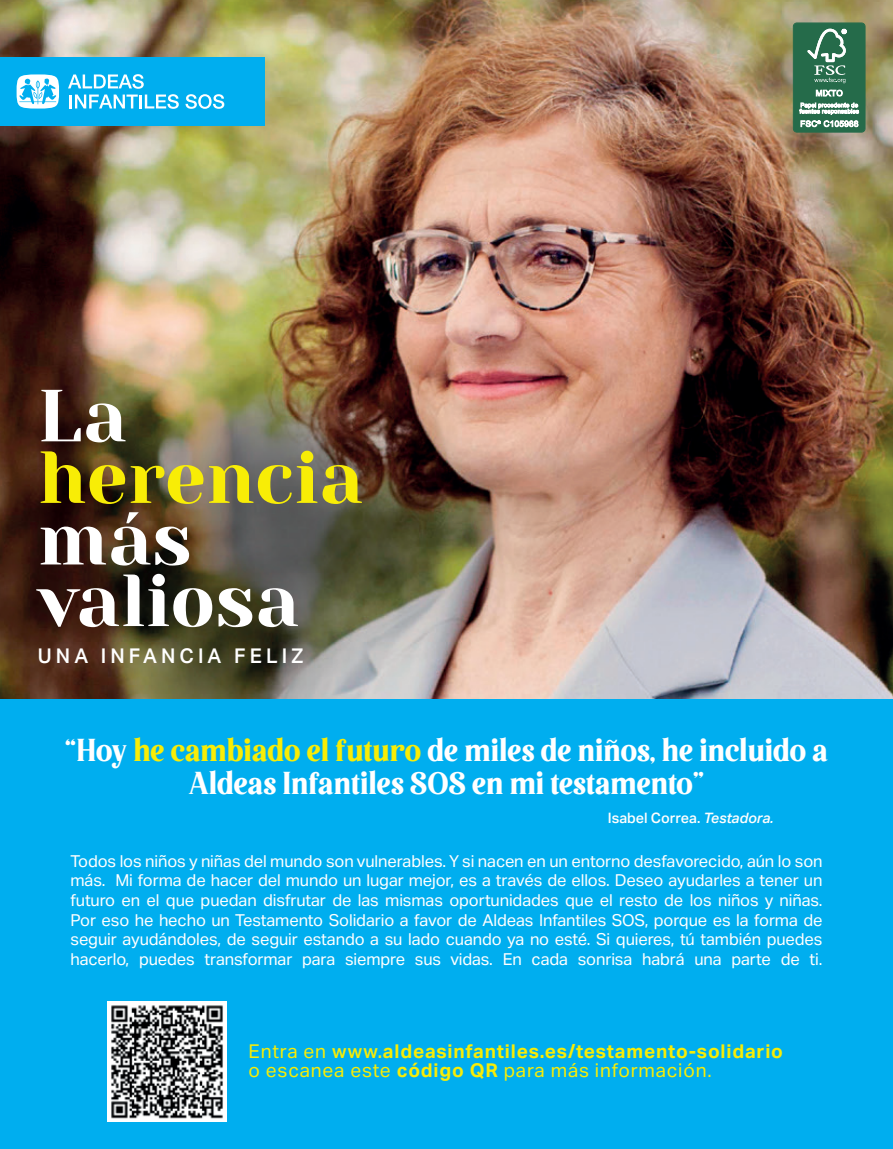
<style>
.page{position:relative;width:893px;height:1149px;background:#fff}
.page>*{position:absolute;margin:0;border:0;box-sizing:border-box;transform-origin:0 0}
.t1{font:73.5px/61.5px "Yeseva One";color:#fff}
.t2{font:73.5px "Yeseva One";color:#f8ed06}
.t3{font:31.5px/33px "Ravise";color:#fff;text-align:center}
.t4{font:500 20.25px "Aktiv Grotesk";letter-spacing:.2em;color:#fff}
.t5{font:700 19.05px/18.8px "Aktiv Grotesk";letter-spacing:.04em;color:#f8ed06}
.t6{font:16.5px/19.5px "Aktiv Grotesk";letter-spacing:-.005em;color:#fff;text-align:justify}
.t7{font:500 14.4px "Aktiv Grotesk";color:#fefefe}
.s1{color:#f8ed06}
.s2{font-style:italic}
.s3{font-weight:400}
.s4{font-weight:500}
</style>
<div class="page">
<img style="left:0;top:0;width:893px;height:699px">
<div style="left:0;top:699px;width:893px;height:449px;background:#00aeef"></div>
<div style="left:0;top:57px;width:265px;height:69px;background:#00aeef"></div>
<svg style="left:186px;top:94px;width:38px;height:15px"></svg>
<svg style="left:17px;top:74px;width:42px;height:34px"></svg>
<svg style="left:68px;top:74px;width:111px;height:35px"></svg>
<img style="left:107px;top:1001px;width:119px;height:119px">
<div style="left:793px;top:23px;width:72px;height:109px;background:#256b4a;border-radius:4px"></div>
<div style="left:793px;top:23px;width:72px;height:109px;border:1px solid #256b4a;border-radius:4px"></div>
<svg style="left:807px;top:29px;width:39px;height:54px"></svg>
<svg style="left:816px;top:89px;width:27px;height:7px"></svg>
<svg style="left:799px;top:103px;width:60px;height:24px"></svg>
<h1 class="t1" style="left:38px;top:387px;width:91px">La</h1>
<h1 class="t2" style="left:38px;top:433px;width:327px">herencia</h1>
<h1 class="t1" style="left:38px;top:510px;width:263px">más valiosa</h1>
<p class="t4" style="left:38px;top:644px;width:267px">UNA INFANCIA FELIZ</p>
<h2 class="t3" style="left:65px;top:734px;width:764px">“Hoy <span class="s1">he cambiado el futuro</span> de miles de niños, he incluido a<br>Aldeas Infantiles SOS en mi testamento”</h2>
<p class="t7" style="left:608px;top:808px;width:167px">Isabel Correa. <span class="s2">Testadora.</span></p>
<p class="t6" style="left:71px;top:851px;width:754px">Todos los niños y niñas del mundo son vulnerables. Y si nacen en un entorno desfavorecido, aún lo son más. Mi forma de hacer del mundo un lugar mejor, es a través de ellos. Deseo ayudarles a tener un futuro en el que puedan disfrutar de las mismas oportunidades que el resto de los niños y niñas.<br>Por eso he hecho un Testamento Solidario a favor de Aldeas Infantiles SOS, porque es la forma de seguir ayudándoles, de seguir estando a su lado cuando ya no esté. Si quieres, tú también puedes hacerlo, puedes transformar para siempre sus vidas. En cada sonrisa habrá una parte de ti.</p>
<p class="t5" style="left:249px;top:1041px;width:536px"><span class="s3">Entra en</span> <span class="s4">www.</span>aldeasinfantiles.es/testamento-solidario <span class="s3">o escanea este</span> código QR <span class="s3">para más información.</span></p>
</div>
